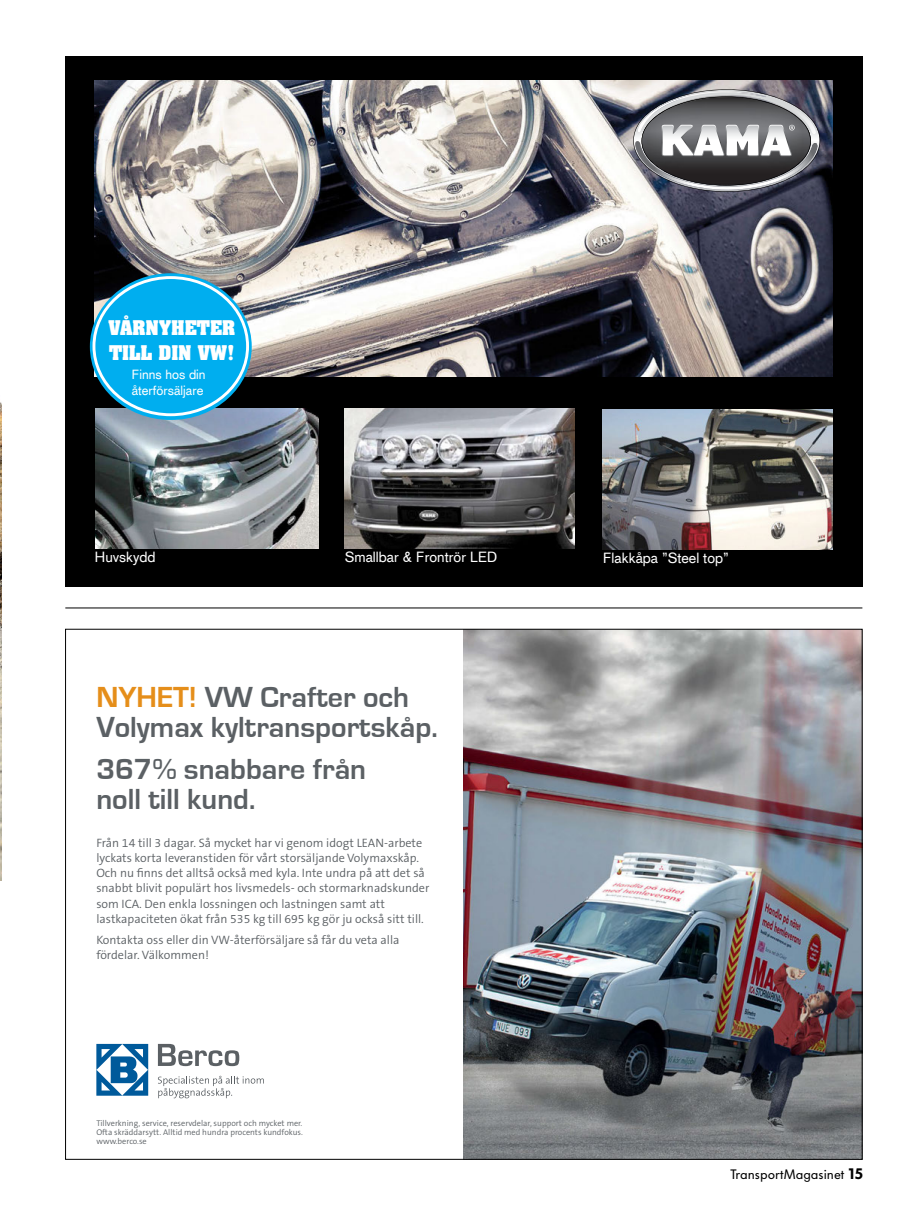
<style>
.page{position:relative;width:917px;height:1214px;background:#fff}
.page>*{position:absolute;margin:0;border:0;box-sizing:border-box;transform-origin:0 0}
.t1{font:700 29.85px/29.8px "Eurostile";color:#5b6064}
.t2{font:700 17.25px/24.5px "Aachen Std";color:#fff}
.t3{font:14.4px "Akzidenz Grotesk CE";color:#fff}
.t4{font:13.5px "VW Headline";color:#000}
.t5{font:12.9px/15.6px "Akzidenz Grotesk CE";color:#fff}
.t6{font:300 12.15px/15.1px "The Sans B4";color:#5b6064}
.t7{font:300 8.4px/9.1px "The Sans B4";color:#5b6064;text-align:justify}
.s1{color:#e58e1a}
.s2{font-weight:900;font-size:15px}
</style>
<div class="page">
<img style="left:0;top:402px;width:1px;height:478px">
<div style="left:65px;top:56px;width:797px;height:531px;background:#000"></div>
<img style="left:95px;top:81px;width:736px;height:295px">
<img style="left:96px;top:408px;width:223px;height:140px">
<img style="left:344px;top:408px;width:230px;height:140px">
<img style="left:602px;top:409px;width:229px;height:140px">
<svg style="left:633px;top:89px;width:187px;height:103px;background:#797a7e"></svg>
<div style="left:90px;top:273px;width:162px;height:147px;background:#00aeef;border-radius:50%"></div>
<div style="left:92px;top:276px;width:157px;height:140px;border:3px solid #fff;border-radius:50%"></div>
<img style="left:96px;top:631px;width:764px;height:526px">
<svg style="left:96px;top:1044px;width:52px;height:51px"></svg>
<svg style="left:158px;top:1044px;width:81px;height:22px"></svg>
<svg style="left:158px;top:1076px;width:106px;height:22px"></svg>
<hr style="left:65px;top:608px;width:797px;height:1px;background:#000">
<h2 class="t2" style="left:108px;top:316px;width:128px">VÅRNYHETER<br>TILL DIN VW!</h2>
<p class="t5" style="left:132px;top:367px;width:75px">Finns hos din återförsäljare</p>
<p class="t3" style="left:95px;top:547px;width:62px">Huvskydd</p>
<p class="t3" style="left:345px;top:547px;width:154px">Smallbar &amp; Frontrör LED</p>
<p class="t3" style="left:603px;top:548px;width:127px">Flakkåpa ”Steel top”</p>
<h1 class="t1" style="left:96px;top:682px;width:343px"><span class="s1">NYHET!</span> VW Crafter och<br>Volymax kyltransportskåp.</h1>
<h1 class="t1" style="left:96px;top:755px;width:271px">367% snabbare från noll till kund.</h1>
<p class="t6" style="left:96px;top:835px;width:334px">Från 14 till 3 dagar. Så mycket har vi genom idogt LEAN-arbete lyckats korta leveranstiden för vårt storsäljande Volymaxskåp.<br>Och nu finns det alltså också med kyla. Inte undra på att det så snabbt blivit populärt hos livsmedels- och stormarknadskunder som ICA. Den enkla lossningen och lastningen samt att lastkapaciteten ökat från 535 kg till 695 kg gör ju också sitt till.</p>
<p class="t6" style="left:96px;top:932px;width:304px">Kontakta oss eller din VW-återförsäljare så får du veta alla fördelar. Välkommen!</p>
<p class="t7" style="left:96px;top:1119px;width:208px">Tillverkning, service, reservdelar, support och mycket mer.<br>Ofta skräddarsytt. Alltid med hundra procents kundfokus. www.berco.se</p>
<p class="t4" style="left:730px;top:1167px;width:134px">TransportMagasinet <span class="s2">15</span></p>
</div>
